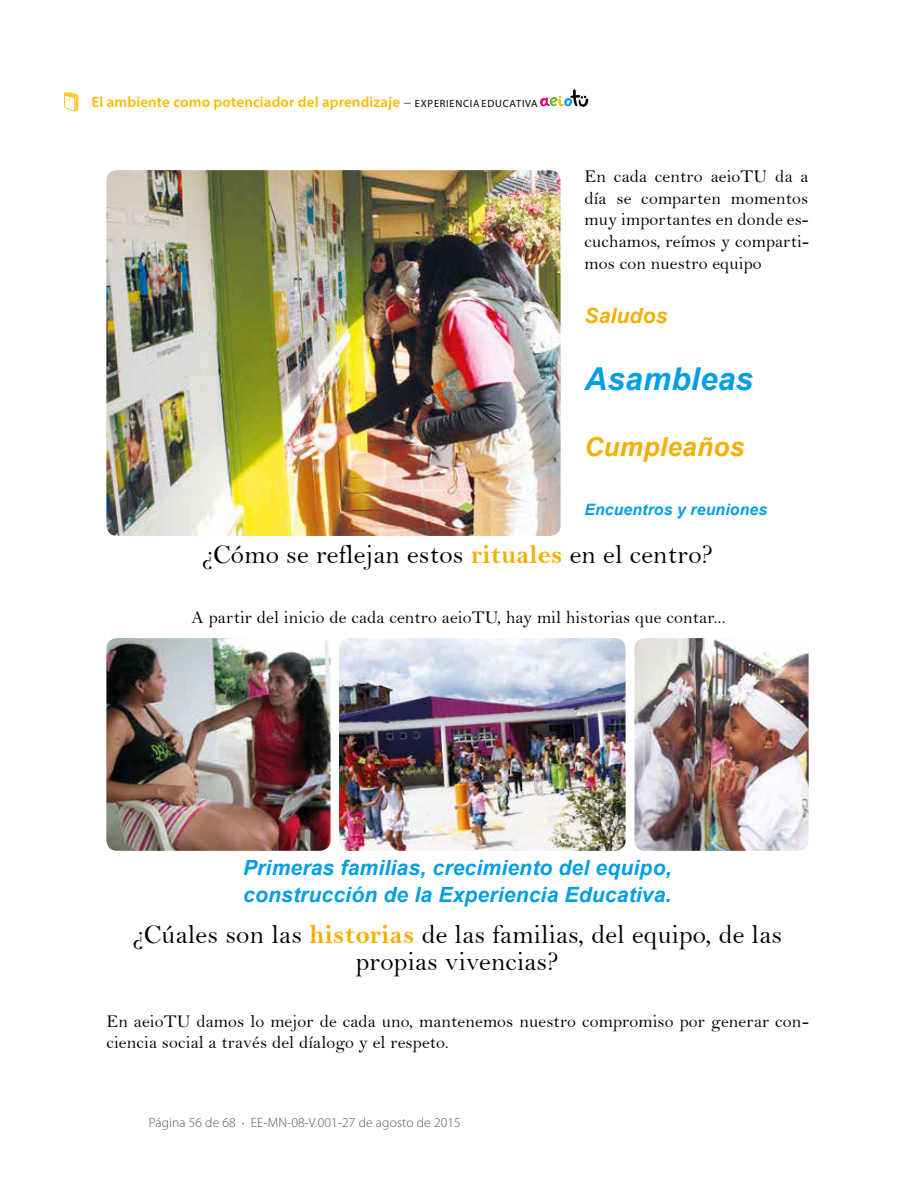
<style>
.page{position:relative;width:915px;height:1191px;background:#fff}
.page>*{position:absolute;margin:0;border:0;box-sizing:border-box;transform-origin:0 0}
.t1{font:italic 700 31.5px "Arial";letter-spacing:.01em;color:#009fe3}
.t2{font:27px/27px "Bell";letter-spacing:.01em;color:#000;text-align:center}
.t3{font:italic 700 26.25px "Arial";letter-spacing:.01em;color:#f4af00}
.t4{font:italic 700 21px/27px "Arial";letter-spacing:.01em;color:#009fe3}
.t5{font:italic 700 21px "Arial";letter-spacing:.01em;color:#f4af00}
.t6{font:18px/21.6px "Bell";letter-spacing:.01em;color:#000;text-align:justify}
.t7{font:italic 700 15.75px "Arial";letter-spacing:.01em;color:#009fe3}
.t8{font:600 15px "Myriad Pro";letter-spacing:.01em;color:#fbba00}
.t9{font:300 13.5px "Myriad Pro";letter-spacing:.01em;color:#575756}
.s1{font-weight:300;color:#000}
.s2{font-weight:300;font-size:10.5px;color:#000}
.s3{font-family:"Bell MT Bold";color:#f4af00}
.s4{font-size:9px}
</style>
<div class="page">
<svg style="left:540px;top:89px;width:48px;height:18px"></svg>
<svg style="left:64px;top:92px;width:14px;height:19px"></svg>
<img style="left:106px;top:170px;width:454px;height:366px">
<img style="left:106px;top:638px;width:224px;height:212px">
<img style="left:339px;top:638px;width:286px;height:212px">
<img style="left:634px;top:638px;width:174px;height:212px">
<p class="t8" style="left:92px;top:92px;width:447px">El ambiente como potenciador del aprendizaje <span class="s1">–</span> <span class="s2">EXPERIENCIA EDUCATIVA</span></p>
<p class="t6" style="left:584px;top:166px;width:225px">En cada centro aeioTU da a día se comparten momentos muy importantes en donde es&shy;cuchamos, reímos y comparti&shy;mos con nuestro equipo</p>
<p class="t5" style="left:584px;top:301px;width:84px">Saludos</p>
<h1 class="t1" style="left:584px;top:358px;width:170px">Asambleas</h1>
<h3 class="t3" style="left:584px;top:429px;width:161px">Cumpleaños</h3>
<p class="t7" style="left:584px;top:499px;width:184px">Encuentros y reuniones</p>
<h2 class="t2" style="left:201px;top:540px;width:513px">¿Cómo se reflejan estos <span class="s3">rituales</span> en el centro?</h2>
<p class="t6" style="left:191px;top:607px;width:535px">A partir del inicio de cada centro aeioTU, hay mil historias que contar...</p>
<p class="t4" style="left:243px;top:854px;width:430px">Primeras familias, crecimiento del equipo, construcción de la Experiencia Educativa.</p>
<h2 class="t2" style="left:132px;top:920px;width:651px">¿Cúales son las <span class="s3">historias</span> de las familias, del equipo, de las propias vivencias?</h2>
<p class="t6" style="left:106px;top:1010px;width:703px">En aeioTU damos lo mejor de cada uno, mantenemos nuestro compromiso por generar con&shy;ciencia social a través del díalogo y el respeto.</p>
<p class="t9" style="left:149px;top:1114px;width:313px">Página 56 de 68 <span class="s4">•</span> EE-MN-08-V.001-27 de agosto de 2015</p>
</div>
